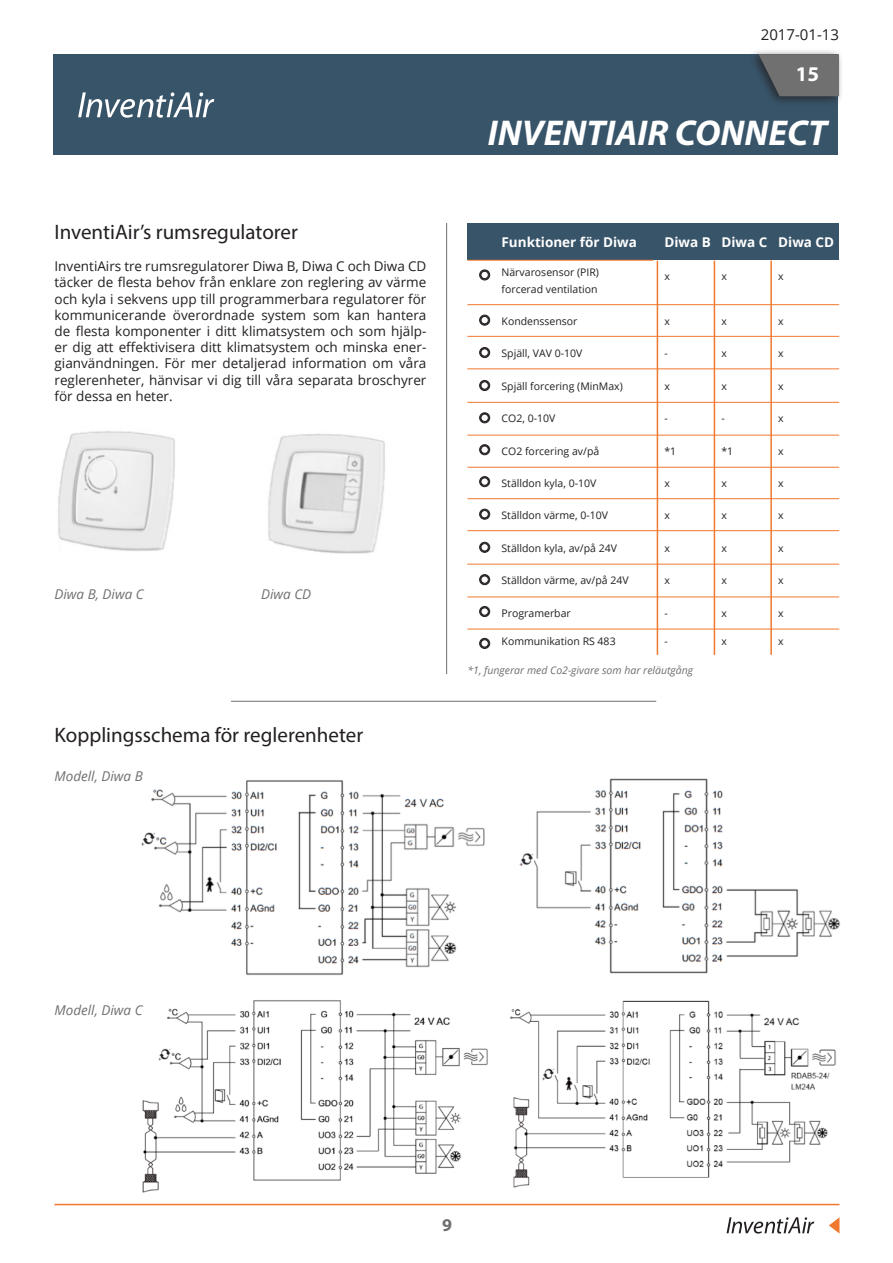
<style>
.page{position:relative;width:893px;height:1263px;background:#fff}
.page>*{position:absolute;margin:0;border:0;box-sizing:border-box;transform-origin:0 0}
.t1{font:italic 700 36px "Myriad Pro";color:#fff}
.t2{font:21px "Myriad Pro";color:#231f20}
.t3{font:700 21px "Myriad Pro";color:#fff}
.t4{font:700 18px "Myriad Pro";color:#707070}
.t5{font:15px "Open Sans";color:#231f20}
.t6{font:13.5px/16.2px "Open Sans";color:#231f20;text-align:justify}
.t7{font:italic 13.5px "Open Sans";color:#707070}
.t8{font:700 13.5px "Open Sans";color:#fff}
.t9{font:10.5px/16.2px "Open Sans";color:#231f20}
.t10{font:italic 10.5px "Open Sans";color:#707070}
</style>
<div class="page">
<hr style="left:231px;top:701px;width:425px;height:1px;background:#707070">
<div style="left:53px;top:54px;width:785px;height:101px;background:#385469"></div>
<svg style="left:78px;top:92px;width:136px;height:26px"></svg>
<div style="left:748px;top:48px;width:96px;height:59px;background:#231f20;opacity:.75"></div>
<svg style="left:759px;top:54px;width:80px;height:42px;background:#676a6c"></svg>
<svg style="left:727px;top:1217px;width:87px;height:16px"></svg>
<svg style="left:829px;top:1217px;width:10px;height:16px"></svg>
<hr style="left:55px;top:1204px;width:784px;height:1px;background:#f1782f">
<hr style="left:446px;top:223px;width:1px;height:451px;background:#707070">
<img style="left:58px;top:431px;width:117px;height:120px">
<img style="left:268px;top:433px;width:117px;height:121px">
<svg style="left:268px;top:535px;width:20px;height:19px"></svg>
<img style="left:141px;top:778px;width:699px;height:197px">
<img style="left:142px;top:1000px;width:694px;height:193px">
<div style="left:467px;top:224px;width:372px;height:36px;background:#385469"></div>
<div style="left:479px;top:270px;width:11px;height:10px;border:1px solid #231f20;border-radius:50%"></div>
<div style="left:480px;top:270px;width:9px;height:9px;border:1px solid #231f20;border-radius:50%"></div>
<div style="left:481px;top:271px;width:8px;height:8px;border:1px solid #231f20;border-radius:50%"></div>
<div style="left:479px;top:315px;width:11px;height:10px;border:1px solid #231f20;border-radius:50%"></div>
<div style="left:480px;top:316px;width:9px;height:9px;border:1px solid #231f20;border-radius:50%"></div>
<div style="left:481px;top:316px;width:8px;height:8px;border:1px solid #231f20;border-radius:50%"></div>
<div style="left:479px;top:412px;width:11px;height:11px;border:1px solid #231f20;border-radius:50%"></div>
<div style="left:480px;top:413px;width:9px;height:9px;border:1px solid #231f20;border-radius:50%"></div>
<div style="left:481px;top:414px;width:8px;height:8px;border:1px solid #231f20;border-radius:50%"></div>
<div style="left:479px;top:574px;width:11px;height:11px;border:1px solid #231f20;border-radius:50%"></div>
<div style="left:480px;top:575px;width:9px;height:9px;border:1px solid #231f20;border-radius:50%"></div>
<div style="left:481px;top:576px;width:8px;height:7px;border:1px solid #231f20;border-radius:50%"></div>
<div style="left:479px;top:509px;width:11px;height:10px;border:1px solid #231f20;border-radius:50%"></div>
<div style="left:480px;top:510px;width:9px;height:9px;border:1px solid #231f20;border-radius:50%"></div>
<div style="left:481px;top:510px;width:8px;height:8px;border:1px solid #231f20;border-radius:50%"></div>
<div style="left:479px;top:444px;width:11px;height:11px;border:1px solid #231f20;border-radius:50%"></div>
<div style="left:480px;top:445px;width:9px;height:9px;border:1px solid #231f20;border-radius:50%"></div>
<div style="left:481px;top:446px;width:8px;height:8px;border:1px solid #231f20;border-radius:50%"></div>
<div style="left:479px;top:606px;width:11px;height:11px;border:1px solid #231f20;border-radius:50%"></div>
<div style="left:480px;top:607px;width:9px;height:9px;border:1px solid #231f20;border-radius:50%"></div>
<div style="left:481px;top:608px;width:8px;height:7px;border:1px solid #231f20;border-radius:50%"></div>
<div style="left:479px;top:476px;width:11px;height:11px;border:1px solid #231f20;border-radius:50%"></div>
<div style="left:480px;top:477px;width:9px;height:9px;border:1px solid #231f20;border-radius:50%"></div>
<div style="left:481px;top:478px;width:8px;height:7px;border:1px solid #231f20;border-radius:50%"></div>
<div style="left:479px;top:638px;width:11px;height:11px;border:1px solid #231f20;border-radius:50%"></div>
<div style="left:480px;top:639px;width:9px;height:9px;border:1px solid #231f20;border-radius:50%"></div>
<div style="left:481px;top:639px;width:8px;height:8px;border:1px solid #231f20;border-radius:50%"></div>
<div style="left:479px;top:347px;width:11px;height:11px;border:1px solid #231f20;border-radius:50%"></div>
<div style="left:480px;top:348px;width:9px;height:9px;border:1px solid #231f20;border-radius:50%"></div>
<div style="left:481px;top:349px;width:8px;height:7px;border:1px solid #231f20;border-radius:50%"></div>
<div style="left:479px;top:380px;width:11px;height:11px;border:1px solid #231f20;border-radius:50%"></div>
<div style="left:480px;top:381px;width:9px;height:9px;border:1px solid #231f20;border-radius:50%"></div>
<div style="left:481px;top:382px;width:8px;height:7px;border:1px solid #231f20;border-radius:50%"></div>
<div style="left:479px;top:542px;width:11px;height:11px;border:1px solid #231f20;border-radius:50%"></div>
<div style="left:480px;top:543px;width:9px;height:9px;border:1px solid #231f20;border-radius:50%"></div>
<div style="left:481px;top:543px;width:8px;height:8px;border:1px solid #231f20;border-radius:50%"></div>
<hr style="left:467px;top:304px;width:372px;height:1px;background:#f1782f">
<hr style="left:467px;top:402px;width:372px;height:1px;background:#f1782f">
<hr style="left:467px;top:564px;width:372px;height:1px;background:#f1782f">
<hr style="left:467px;top:498px;width:372px;height:1px;background:#f1782f">
<hr style="left:467px;top:435px;width:372px;height:1px;background:#f1782f">
<hr style="left:467px;top:597px;width:372px;height:1px;background:#f1782f">
<hr style="left:467px;top:467px;width:372px;height:1px;background:#f1782f">
<hr style="left:467px;top:629px;width:372px;height:1px;background:#f1782f">
<hr style="left:467px;top:336px;width:372px;height:1px;background:#f1782f">
<hr style="left:467px;top:368px;width:372px;height:1px;background:#f1782f">
<hr style="left:467px;top:530px;width:372px;height:1px;background:#f1782f">
<hr style="left:467px;top:260px;width:186px;height:1px;background:#f1782f">
<hr style="left:657px;top:261px;width:1px;height:394px;background:#f1782f">
<hr style="left:714px;top:261px;width:1px;height:394px;background:#f1782f">
<hr style="left:770px;top:261px;width:2px;height:394px;background:#f1782f">
<h2 class="t2" style="left:55px;top:219px;width:245px">InventiAir’s rumsregulatorer</h2>
<p class="t6" style="left:55px;top:258px;width:373px">InventiAirs tre rumsregulatorer Diwa B, Diwa C och Diwa CD täcker de flesta behov från enklare zon reglering av värme och kyla i sekvens upp till programmerbara regulatorer för kommunicerande överordnade system som kan hantera de flesta komponenter i ditt klimatsystem och som hjälp&shy;er dig att effektivisera ditt klimatsystem och minska ener&shy;gianvändningen. För mer detaljerad information om våra reglerenheter, hänvisar vi dig till våra separata broschyrer för dessa en heter.</p>
<p class="t7" style="left:55px;top:584px;width:91px">Diwa B, Diwa C</p>
<p class="t7" style="left:261px;top:584px;width:52px">Diwa CD</p>
<h2 class="t2" style="left:55px;top:722px;width:310px">Kopplingsschema för reglerenheter</h2>
<p class="t7" style="left:55px;top:767px;width:90px">Modell, Diwa B</p>
<p class="t5" style="left:761px;top:25px;width:80px">2017-01-13</p>
<h2 class="t3" style="left:796px;top:60px;width:25px">15</h2>
<h1 class="t1" style="left:488px;top:109px;width:341px">INVENTIAIR CONNECT</h1>
<p class="t8" style="left:502px;top:233px;width:137px">Funktioner för Diwa</p>
<p class="t9" style="left:502px;top:264px;width:99px">Närvarosensor (PIR) forcerad ventilation</p>
<p class="t9" style="left:502px;top:313px;width:77px">Kondenssensor</p>
<p class="t9" style="left:502px;top:345px;width:82px">Spjäll, VAV 0-10V</p>
<p class="t9" style="left:502px;top:377px;width:123px">Spjäll forcering (MinMax)</p>
<p class="t9" style="left:502px;top:410px;width:55px">CO2, 0-10V</p>
<p class="t9" style="left:502px;top:442px;width:99px">CO2 forcering av/på</p>
<p class="t9" style="left:502px;top:475px;width:96px">Ställdon kyla, 0-10V</p>
<p class="t9" style="left:502px;top:507px;width:108px">Ställdon värme, 0-10V</p>
<p class="t9" style="left:502px;top:540px;width:117px">Ställdon kyla, av/på 24V</p>
<p class="t9" style="left:502px;top:572px;width:129px">Ställdon värme, av/på 24V</p>
<p class="t9" style="left:502px;top:604px;width:71px">Programerbar</p>
<p class="t9" style="left:502px;top:633px;width:116px">Kommunikation RS 483</p>
<p class="t10" style="left:467px;top:662px;width:227px">*1, fungerar med Co2-givare som har reläutgång</p>
<p class="t8" style="left:664px;top:233px;width:48px">Diwa B</p>
<p class="t9" style="left:664px;top:268px;width:7px">x</p>
<p class="t9" style="left:664px;top:313px;width:7px">x</p>
<p class="t9" style="left:664px;top:345px;width:5px">-</p>
<p class="t9" style="left:664px;top:377px;width:7px">x</p>
<p class="t9" style="left:664px;top:410px;width:5px">-</p>
<p class="t9" style="left:664px;top:442px;width:13px">*1</p>
<p class="t9" style="left:664px;top:475px;width:7px">x</p>
<p class="t9" style="left:664px;top:507px;width:7px">x</p>
<p class="t9" style="left:664px;top:540px;width:7px">x</p>
<p class="t9" style="left:664px;top:572px;width:7px">x</p>
<p class="t9" style="left:664px;top:604px;width:5px">-</p>
<p class="t9" style="left:664px;top:633px;width:5px">-</p>
<p class="t8" style="left:721px;top:233px;width:47px">Diwa C</p>
<p class="t9" style="left:721px;top:268px;width:7px">x</p>
<p class="t9" style="left:721px;top:313px;width:7px">x</p>
<p class="t9" style="left:721px;top:345px;width:7px">x</p>
<p class="t9" style="left:721px;top:377px;width:7px">x</p>
<p class="t9" style="left:721px;top:410px;width:5px">-</p>
<p class="t9" style="left:721px;top:442px;width:13px">*1</p>
<p class="t9" style="left:721px;top:475px;width:7px">x</p>
<p class="t9" style="left:721px;top:507px;width:7px">x</p>
<p class="t9" style="left:721px;top:540px;width:7px">x</p>
<p class="t9" style="left:721px;top:572px;width:7px">x</p>
<p class="t9" style="left:721px;top:604px;width:7px">x</p>
<p class="t9" style="left:721px;top:633px;width:7px">x</p>
<p class="t8" style="left:778px;top:233px;width:57px">Diwa CD</p>
<p class="t9" style="left:778px;top:268px;width:7px">x</p>
<p class="t9" style="left:778px;top:313px;width:7px">x</p>
<p class="t9" style="left:778px;top:345px;width:7px">x</p>
<p class="t9" style="left:778px;top:377px;width:7px">x</p>
<p class="t9" style="left:778px;top:410px;width:7px">x</p>
<p class="t9" style="left:778px;top:442px;width:7px">x</p>
<p class="t9" style="left:778px;top:475px;width:7px">x</p>
<p class="t9" style="left:778px;top:507px;width:7px">x</p>
<p class="t9" style="left:778px;top:540px;width:7px">x</p>
<p class="t9" style="left:778px;top:572px;width:7px">x</p>
<p class="t9" style="left:778px;top:604px;width:7px">x</p>
<p class="t9" style="left:778px;top:633px;width:7px">x</p>
<p class="t7" style="left:55px;top:1001px;width:90px">Modell, Diwa C</p>
<h3 class="t4" style="left:442px;top:1213px;width:11px">9</h3>
</div>
